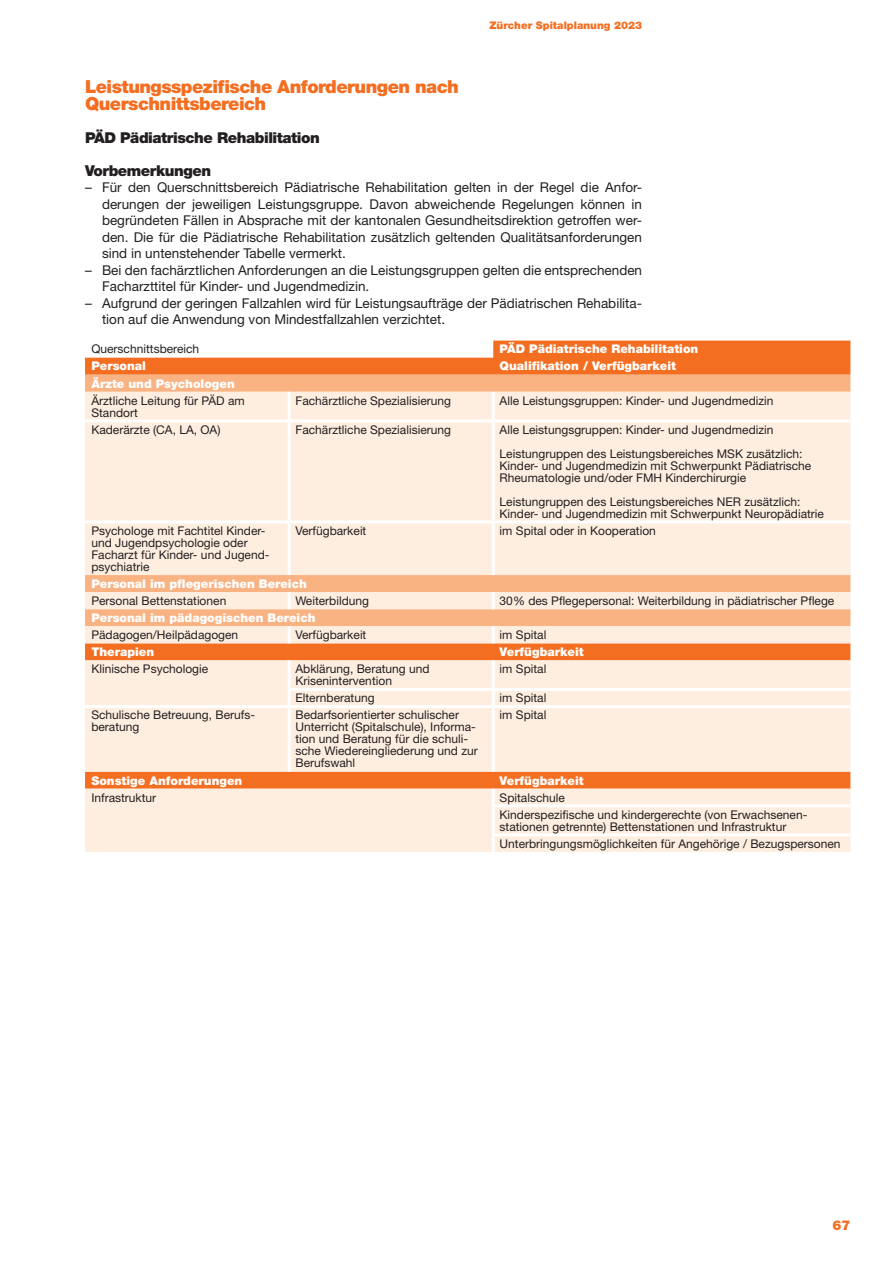
<style>
.page{position:relative;width:893px;height:1263px;background:#fff}
.page>*{position:absolute;margin:0;border:0;box-sizing:border-box;transform-origin:0 0}
.t1{font:900 18px/16.5px "Helvetica Neue LT Std";letter-spacing:-.03em;color:#f36e21}
.t2{font:900 15px "Helvetica Neue LT Std";letter-spacing:-.03em;color:#231f20}
.t3{font:13.5px/16.5px "Helvetica Neue LT Std";color:#231f20}
.t4{font:900 13.5px "Helvetica Neue LT Std";color:#f36e21}
.t5{font:12px/12px "Helvetica Neue LT Std";color:#231f20}
.t6{font:900 12px "Helvetica Neue LT Std";color:#fff}
.t7{font:900 10.5px "Helvetica Neue LT Std";color:#f36e21}
</style>
<div class="page">
<svg style="left:85px;top:341px;width:765px;height:34px;fill:#f36e21"></svg>
<div style="left:85px;top:375px;width:765px;height:17px;background:#f9b281"></div>
<svg style="left:85px;top:392px;width:765px;height:460px;background:#fcdfca"></svg>
<hr style="left:288px;top:392px;width:3px;height:27px;background:#fff">
<hr style="left:492px;top:392px;width:3px;height:27px;background:#fff">
<hr style="left:85px;top:419px;width:204px;height:3px;background:#fff">
<hr style="left:289px;top:419px;width:204px;height:3px;background:#fff">
<hr style="left:288px;top:422px;width:3px;height:98px;background:#fff">
<hr style="left:493px;top:419px;width:357px;height:3px;background:#fff">
<hr style="left:492px;top:422px;width:3px;height:98px;background:#fff">
<hr style="left:85px;top:520px;width:204px;height:3px;background:#fff">
<hr style="left:289px;top:520px;width:204px;height:3px;background:#fff">
<hr style="left:288px;top:523px;width:3px;height:52px;background:#fff">
<hr style="left:493px;top:520px;width:357px;height:3px;background:#fff">
<hr style="left:492px;top:523px;width:3px;height:52px;background:#fff">
<hr style="left:288px;top:660px;width:3px;height:28px;background:#fff">
<hr style="left:492px;top:660px;width:3px;height:28px;background:#fff">
<hr style="left:492px;top:789px;width:3px;height:15px;background:#fff">
<hr style="left:288px;top:592px;width:3px;height:17px;background:#fff">
<hr style="left:492px;top:592px;width:3px;height:17px;background:#fff">
<hr style="left:288px;top:626px;width:3px;height:17px;background:#fff">
<hr style="left:492px;top:626px;width:3px;height:17px;background:#fff">
<hr style="left:288px;top:688px;width:205px;height:3px;background:#fff">
<hr style="left:288px;top:691px;width:3px;height:14px;background:#fff">
<hr style="left:493px;top:688px;width:357px;height:3px;background:#fff">
<hr style="left:492px;top:691px;width:3px;height:14px;background:#fff">
<hr style="left:85px;top:705px;width:204px;height:3px;background:#fff">
<hr style="left:289px;top:705px;width:204px;height:3px;background:#fff">
<hr style="left:288px;top:708px;width:3px;height:64px;background:#fff">
<hr style="left:493px;top:705px;width:357px;height:3px;background:#fff">
<hr style="left:492px;top:708px;width:3px;height:64px;background:#fff">
<hr style="left:492px;top:804px;width:358px;height:3px;background:#fff">
<hr style="left:492px;top:807px;width:3px;height:26px;background:#fff">
<hr style="left:492px;top:833px;width:358px;height:3px;background:#fff">
<hr style="left:492px;top:836px;width:3px;height:16px;background:#fff">
<p class="t7" style="left:489px;top:19px;width:154px">Zürcher Spitalplanung 2023</p>
<h1 class="t1" style="left:85px;top:78px;width:375px">Leistungsspezifische Anforderungen nach<br>Querschnittsbereich</h1>
<p class="t2" style="left:85px;top:128px;width:236px">PÄD Pädiatrische Rehabilitation</p>
<p class="t2" style="left:85px;top:161px;width:128px">Vorbemerkungen</p>
<p class="t3" style="left:102px;top:179px;width:542px;text-align:justify;text-indent:-17px">– Für den Querschnittsbereich Pädiatrische Rehabilitation gelten in der Regel die Anfor&shy;derungen der jeweiligen Leistungsgruppe. Davon abweichende Regelungen können in begründeten Fällen in Absprache mit der kantonalen Gesundheitsdirektion getroffen wer&shy;den. Die für die Pädiatrische Rehabilitation zusätzlich geltenden Qualitätsanforderungen sind in untenstehender Tabelle vermerkt.</p>
<p class="t3" style="left:102px;top:261px;width:541px;text-indent:-17px">– Bei den fachärztlichen Anforderungen an die Leistungsgruppen gelten die entsprechenden<br>Facharzttitel für Kinder- und Jugendmedizin.</p>
<p class="t3" style="left:102px;top:294px;width:541px;text-indent:-17px">– Aufgrund der geringen Fallzahlen wird für Leistungsaufträge der Pädiatrischen Rehabilita&shy;tion auf die Anwendung von Mindestfallzahlen verzichtet.</p>
<p class="t5" style="left:91px;top:343px;width:109px">Querschnittsbereich</p>
<p class="t6" style="left:500px;top:342px;width:200px">PÄD Pädiatrische Rehabilitation</p>
<p class="t6" style="left:91px;top:359px;width:56px">Personal</p>
<p class="t6" style="left:500px;top:359px;width:178px">Qualifikation / Verfügbarkeit</p>
<p class="t6" style="left:91px;top:376px;width:145px">Ärzte und Psychologen</p>
<p class="t5" style="left:91px;top:394px;width:155px">Ärztliche Leitung für PÄD am<br>Standort</p>
<p class="t5" style="left:296px;top:394px;width:157px">Fachärztliche Spezialisierung</p>
<p class="t5" style="left:500px;top:394px;width:275px">Alle Leistungsgruppen: Kinder- und Jugendmedizin</p>
<p class="t5" style="left:91px;top:423px;width:131px">Kaderärzte (CA, LA, OA)</p>
<p class="t5" style="left:296px;top:423px;width:157px">Fachärztliche Spezialisierung</p>
<p class="t5" style="left:500px;top:417px;width:304px;line-height:24px">Alle Leistungsgruppen: Kinder- und Jugendmedizin<br>Leistungruppen des Leistungsbereiches MSK zusätzlich:</p>
<p class="t5" style="left:500px;top:459px;width:313px">Kinder- und Jugendmedizin mit Schwerpunkt Pädiatrische<br>Rheumatologie und/oder FMH Kinderchirurgie</p>
<p class="t5" style="left:500px;top:495px;width:326px">Leistungruppen des Leistungsbereiches NER zusätzlich:<br>Kinder- und Jugendmedizin mit Schwerpunkt Neuropädiatrie</p>
<p class="t5" style="left:91px;top:524px;width:180px">Psychologe mit Fachtitel Kinder&shy;und Jugendpsychologie oder<br>Facharzt für Kinder- und Jugend&shy;psychiatrie</p>
<p class="t5" style="left:296px;top:524px;width:72px">Verfügbarkeit</p>
<p class="t5" style="left:500px;top:524px;width:158px">im Spital oder in Kooperation</p>
<p class="t6" style="left:91px;top:576px;width:217px">Personal im pflegerischen Bereich</p>
<p class="t5" style="left:91px;top:594px;width:136px">Personal Bettenstationen</p>
<p class="t5" style="left:296px;top:594px;width:75px">Weiterbildung</p>
<p class="t5" style="left:500px;top:594px;width:336px">30% des Pflegepersonal: Weiterbildung in pädiatrischer Pflege</p>
<p class="t6" style="left:91px;top:611px;width:226px">Personal im pädagogischen Bereich</p>
<p class="t5" style="left:91px;top:629px;width:148px">Pädagogen/Heilpädagogen</p>
<p class="t5" style="left:296px;top:629px;width:72px">Verfügbarkeit</p>
<p class="t5" style="left:500px;top:629px;width:48px">im Spital</p>
<p class="t6" style="left:91px;top:645px;width:64px">Therapien</p>
<p class="t6" style="left:500px;top:645px;width:85px">Verfügbarkeit</p>
<p class="t5" style="left:91px;top:663px;width:118px">Klinische Psychologie</p>
<p class="t5" style="left:296px;top:663px;width:136px">Abklärung, Beratung und<br>Krisenintervention</p>
<p class="t5" style="left:500px;top:663px;width:48px">im Spital</p>
<p class="t5" style="left:296px;top:692px;width:81px">Elternberatung</p>
<p class="t5" style="left:500px;top:692px;width:48px">im Spital</p>
<p class="t5" style="left:91px;top:709px;width:164px">Schulische Betreuung, Berufs&shy;beratung</p>
<p class="t5" style="left:296px;top:709px;width:184px">Bedarfsorientierter schulischer<br>Unterricht (Spitalschule), Informa&shy;tion und Beratung für die schuli&shy;sche Wiedereingliederung und zur<br>Berufswahl</p>
<p class="t5" style="left:500px;top:709px;width:48px">im Spital</p>
<p class="t6" style="left:91px;top:773px;width:152px">Sonstige Anforderungen</p>
<p class="t6" style="left:500px;top:773px;width:85px">Verfügbarkeit</p>
<p class="t5" style="left:91px;top:791px;width:66px">Infrastruktur</p>
<p class="t5" style="left:500px;top:789px;width:308px;line-height:17.1px">Spitalschule<br>Kinderspezifische und kindergerechte (von Erwachsenen-</p>
<p class="t5" style="left:500px;top:818px;width:342px;line-height:17.1px">stationen getrennte) Bettenstationen und Infrastruktur<br>Unterbringungsmöglichkeiten für Angehörige / Bezugspersonen</p>
<p class="t4" style="left:832px;top:1217px;width:20px">67</p>
</div>
